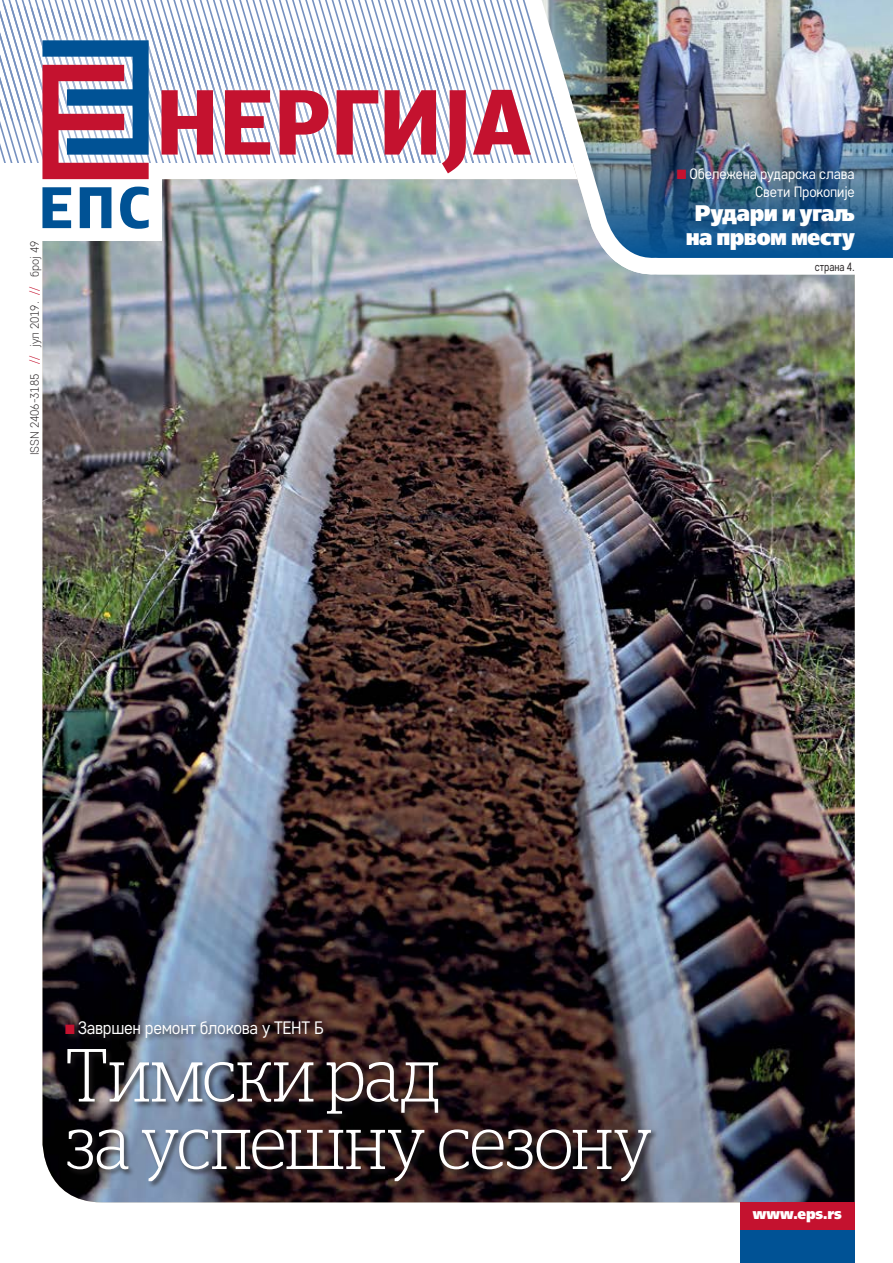
<style>
.page{position:relative;width:893px;height:1263px;background:#fff}
.page>*{position:absolute;margin:0;border:0;box-sizing:border-box;transform-origin:0 0}
.t1{font:300 75px/67.5px "Stag LC";letter-spacing:-.005em;color:#fff;scale:.9 1}
.t2{font:22.5px/24px "Free Set Extra Bold C";letter-spacing:-.02em;color:#fff;text-align:center;scale:.9 1}
.t3{font:18px "Core Sans D35";letter-spacing:-.015em;color:#fff;scale:.95 1}
.t4{font:15px/18px "Core Sans D35";letter-spacing:-.01em;color:#fff;text-align:right;scale:.95 1}
.t5{font:15px "Free Set Extra Bold C";letter-spacing:-.005em;color:#fff;scale:.9 1}
.t6{font:300 12px "Core Sans D25";color:#231f20}
.t7{font:12px "Core Sans D35";color:#231f20;scale:.85 1}
.s1{color:#c4122f}
</style>
<div class="page">
<img style="left:43px;top:185px;width:812px;height:1017px">
<div style="left:0;top:163px;width:162px;height:78px;background:#fff"></div>
<svg style="left:42px;top:187px;width:29px;height:41px"></svg>
<svg style="left:80px;top:187px;width:31px;height:41px"></svg>
<svg style="left:120px;top:187px;width:29px;height:42px"></svg>
<div style="left:148px;top:77px;width:395px;height:108px;background:#fff;opacity:.75"></div>
<svg style="left:0;top:0;width:506px;height:179px"></svg>
<div style="left:740px;top:1202px;width:115px;height:61px;background:#005295"></div>
<div style="left:740px;top:1202px;width:115px;height:27px;background:#c4122f"></div>
<div style="left:64px;top:1020px;width:594px;height:169px;background:#231f20;opacity:.75"></div>
<img style="left:506px;top:0;width:387px;height:283px">
<p class="t6" style="left:27px;top:455px;width:216px;rotate:-90deg">ISSN 2406-3185 <span class="s1">//</span> јул 2019. <span class="s1">//</span> број 49</p>
<p class="t4" style="left:677px;top:165px;width:189px"><span class="s1">■</span> Обележена рударска слава<br>Свети Прокопије</p>
<h2 class="t2" style="left:686px;top:201px;width:189px">Рудари и угаљ на првом месту</h2>
<p class="t7" style="left:815px;top:259px;width:49px">страна 4.</p>
<p class="t7" style="left:808px;top:259px;width:53px">Страна 06</p>
<p class="t3" style="left:65px;top:1016px;width:274px"><span class="s1">■</span> Завршен ремонт блокова у ТЕНТ Б</p>
<h1 class="t1" style="left:65px;top:1034px;width:654px">Тимски рад<br>за успешну сезону</h1>
<p class="t5" style="left:753px;top:1205px;width:100px">www.eps.rs</p>
</div>
